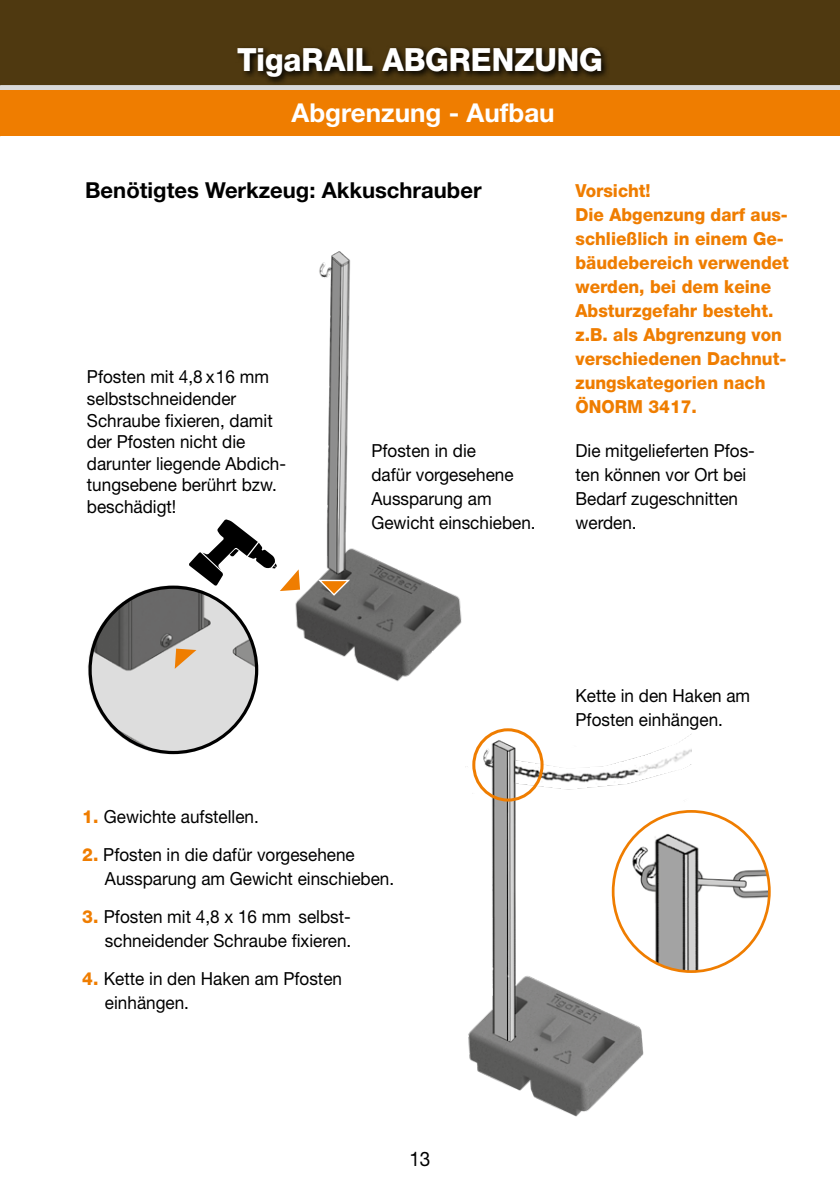
<style>
.page{position:relative;width:840px;height:1191px;background:#fff}
.page>*{position:absolute;margin:0;border:0;box-sizing:border-box;transform-origin:0 0}
.t1{font:800 32px "Helvetica Neue LT Std";letter-spacing:-.005em;color:#fff;scale:.95 1}
.t2{font:700 26px "Helvetica Neue LT Std";color:#fff}
.t3{font:700 22px "Helvetica Neue LT Std";color:#000}
.t4{font:20px "Helvetica Neue LT Std";color:#000;scale:.95 1}
.t5{font:18px/24px "Helvetica Neue LT Std";color:#000;scale:.95 1}
.t6{font:800 18px/24px "Helvetica Neue LT Std";color:#ef7d00;scale:.95 1}
.s1{font-weight:800;color:#ef7d00}
</style>
<div class="page">
<div style="left:0;top:0;width:839px;height:85px;background:#4f3910"></div>
<svg style="left:238px;top:47px;width:369px;height:37px"></svg>
<div style="left:0;top:85px;width:839px;height:6px;background:#dadada"></div>
<div style="left:0;top:91px;width:839px;height:45px;background:#ef7d00"></div>
<img style="left:465px;top:728px;width:225px;height:389px">
<img style="left:612px;top:811px;width:157px;height:160px">
<div style="left:611px;top:810px;width:159px;height:163px;border:3px solid #ef7d00;border-radius:50%"></div>
<div style="left:472px;top:728px;width:71px;height:73px;border:3px solid #ef7d00;border-radius:50%"></div>
<img style="left:87px;top:589px;width:172px;height:166px">
<svg style="left:175px;top:648px;width:21px;height:21px"></svg>
<img style="left:295px;top:551px;width:167px;height:131px">
<img style="left:316px;top:251px;width:42px;height:330px">
<svg style="left:316px;top:579px;width:35px;height:18px"></svg>
<svg style="left:189px;top:519px;width:111px;height:72px"></svg>
<h1 class="t1" style="left:237px;top:41px;width:386px">TigaRAIL ABGRENZUNG</h1>
<h2 class="t2" style="left:291px;top:96px;width:264px">Abgrenzung - Aufbau</h2>
<p class="t3" style="left:85px;top:177px;width:398px">Benötigtes Werkzeug: Akkuschrauber</p>
<p class="t5" style="left:87px;top:366px;width:211px;line-height:21.6px">Pfosten mit 4,8 x 16 mm selbstschneidender<br>Schraube fixieren, damit der Pfosten nicht die darunter liegende Abdich&shy;tungsebene berührt bzw. beschädigt!</p>
<p class="t5" style="left:371px;top:438px;width:174px">Pfosten in die<br>dafür vorgesehene<br>Aussparung am<br>Gewicht einschieben.</p>
<p class="t6" style="left:575px;top:178px;width:226px">Vorsicht!<br>Die Abgenzung darf aus&shy;schließlich in einem Ge&shy;bäudebereich verwendet werden, bei dem keine<br>Absturzgefahr besteht. z.B. als Abgrenzung von verschiedenen Dachnut&shy;zungskategorien nach<br>ÖNORM 3417.</p>
<p class="t5" style="left:575px;top:438px;width:190px">Die mitgelieferten Pfos&shy;ten können vor Ort bei<br>Bedarf zugeschnitten werden.</p>
<p class="t5" style="left:82px;top:804px;width:187px"><span class="s1">1.</span> Gewichte aufstellen.</p>
<p class="t5" style="left:105px;top:842px;width:306px;text-indent:-23px"><span class="s1">2.</span> Pfosten in die dafür vorgesehene<br>Aussparung am Gewicht einschieben.</p>
<p class="t5" style="left:82px;top:904px;width:284px;text-align:right"><span class="s1">3.</span> Pfosten mit 4,8 x 16 mm selbst&shy;schneidender Schraube fixieren.</p>
<p class="t5" style="left:105px;top:966px;width:251px;text-indent:-23px"><span class="s1">4.</span> Kette in den Haken am Pfosten einhängen.</p>
<p class="t4" style="left:409px;top:1147px;width:24px">13</p>
<p class="t5" style="left:575px;top:683px;width:185px">Kette in den Haken am<br>Pfosten einhängen.</p>
</div>
